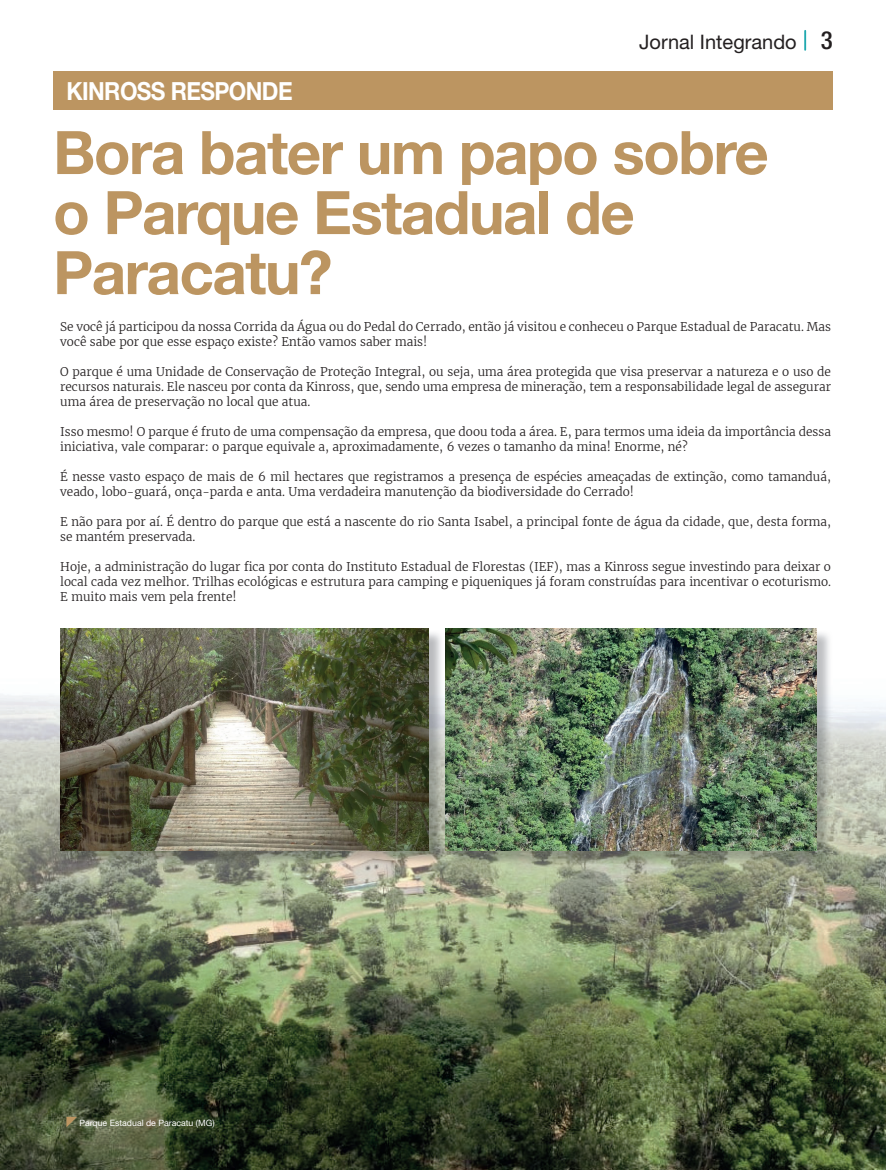
<style>
.page{position:relative;width:886px;height:1170px;background:#fff}
.page>*{position:absolute;margin:0;border:0;box-sizing:border-box;transform-origin:0 0}
.t1{font:700 60px/60px "Helvetica Neue LT Std";letter-spacing:-.025em;color:#bc9561}
.t2{font:700 25px "Helvetica Neue LT Std";letter-spacing:-.025em;color:#fff;scale:.9 1}
.t3{font:20px "Helvetica Neue LT Std";color:#231f20}
.t4{font:300 11.88px/15px "Merriweather";color:#231f20}
.t5{font:8.75px "Helvetica Neue LT Std";color:#fff}
.s1{font-weight:500;font-stretch:condensed;font-size:25px}
</style>
<div class="page">
<svg style="left:804px;top:31px;width:2px;height:19px"></svg>
<img style="left:0;top:659px;width:886px;height:510px">
<div style="left:53px;top:71px;width:780px;height:39px;background:#bc9561"></div>
<img style="left:62px;top:633px;width:382px;height:233px">
<img style="left:60px;top:628px;width:369px;height:222px">
<img style="left:447px;top:633px;width:385px;height:233px">
<img style="left:446px;top:628px;width:371px;height:222px">
<svg style="left:66px;top:1116px;width:11px;height:11px"></svg>
<h3 class="t3" style="left:639px;top:30px;width:195px">Jornal Integrando <span class="s1">3</span></h3>
<h2 class="t2" style="left:66px;top:75px;width:253px">KINROSS RESPONDE</h2>
<h1 class="t1" style="left:53px;top:121px;width:717px">Bora bater um papo sobre o Parque Estadual de<br>Paracatu?</h1>
<p class="t4" style="left:60px;top:319px;width:772px">Se você já participou da nossa Corrida da Água ou do Pedal do Cerrado, então já visitou e conheceu o Parque Estadual de Paracatu. Mas você sabe por que esse espaço existe? Então vamos saber mais!</p>
<p class="t4" style="left:60px;top:364px;width:772px;text-align:justify">O parque é uma Unidade de Conservação de Proteção Integral, ou seja, uma área protegida que visa preservar a natureza e o uso de recursos naturais. Ele nasceu por conta da Kinross, que, sendo uma empresa de mineração, tem a responsabilidade legal de assegurar uma área de preservação no local que atua.</p>
<p class="t4" style="left:60px;top:424px;width:772px">Isso mesmo! O parque é fruto de uma compensação da empresa, que doou toda a área. E, para termos uma ideia da importância dessa iniciativa, vale comparar: o parque equivale a, aproximadamente, 6 vezes o tamanho da mina! Enorme, né?</p>
<p class="t4" style="left:60px;top:469px;width:772px">É nesse vasto espaço de mais de 6 mil hectares que registramos a presença de espécies ameaçadas de extinção, como tamanduá, veado, lobo-guará, onça-parda e anta. Uma verdadeira manutenção da biodiversidade do Cerrado!</p>
<p class="t4" style="left:60px;top:514px;width:772px">E não para por aí. É dentro do parque que está a nascente do rio Santa Isabel, a principal fonte de água da cidade, que, desta forma, se mantém preservada.</p>
<p class="t4" style="left:60px;top:559px;width:772px;text-align:justify">Hoje, a administração do lugar fica por conta do Instituto Estadual de Florestas (IEF), mas a Kinross segue investindo para deixar o local cada vez melhor. Trilhas ecológicas e estrutura para camping e piqueniques já foram construídas para incentivar o ecoturismo.<br>E muito mais vem pela frente!</p>
<p class="t5" style="left:79px;top:1117px;width:137px">Parque Estadual de Paracatu (MG)</p>
</div>
